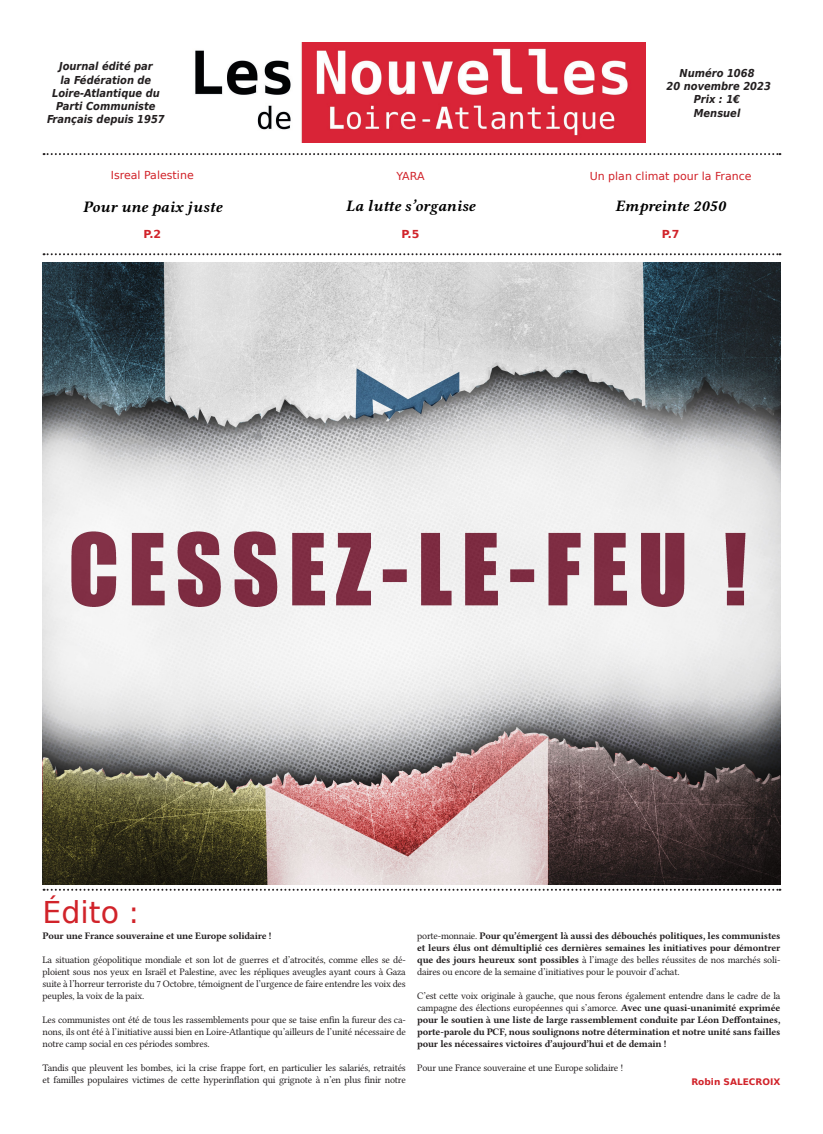
<style>
.page{position:relative;width:823px;height:1134px;background:#fff}
.page>*{position:absolute;margin:0;border:0;box-sizing:border-box;transform-origin:0 0}
.t1{font:30px "DejaVu Sans";color:#d1232a}
.t2{font:16px "Lin Libertine OBI";color:#000}
.t3{font:italic 700 11px/13.2px "DejaVu Sans Condensed";color:#231f20;text-align:center}
.t4{font:11px "DejaVu Sans";color:#d1232a}
.t5{font:700 11px "DejaVu Sans";color:#d1232a}
.t6{font:10px/12px "Lin Libertine O";letter-spacing:-.02em;color:#231f20}
.t7{font:10px/12px "Lin Libertine OB";letter-spacing:-.02em;color:#231f20}
.t8{font:700 9px "DejaVu Sans";color:#d1232a}
.s1{font-family:"Lin Libertine O"}
.s2{font-family:"Lin Libertine OB"}
</style>
<div class="page">
<img style="left:43px;top:262px;width:737px;height:622px">
<img style="left:195px;top:43px;width:450px;height:100px">
<svg style="left:44px;top:153px;width:736px;height:2px"></svg>
<svg style="left:44px;top:253px;width:736px;height:2px"></svg>
<svg style="left:44px;top:889px;width:736px;height:2px"></svg>
<p class="t3" style="left:47px;top:60px;width:119px">Journal édité par<br>la Fédération de<br>Loire-Atlantique du<br>Parti Communiste<br>Français depuis 1957</p>
<p class="t4" style="left:111px;top:166px;width:84px">Isreal Palestine</p>
<h2 class="t2" style="left:83px;top:196px;width:141px">Pour une paix juste</h2>
<p class="t5" style="left:143px;top:225px;width:19px">P.2</p>
<p class="t4" style="left:396px;top:166px;width:30px">YARA</p>
<h2 class="t2" style="left:345px;top:195px;width:131px">La lutte s’organise</h2>
<p class="t5" style="left:401px;top:225px;width:19px">P.5</p>
<p class="t3" style="left:666px;top:66px;width:106px">Numéro 1068<br>20 novembre 2023<br>Prix : 1€<br>Mensuel</p>
<p class="t4" style="left:589px;top:166px;width:163px">Un plan climat pour la France</p>
<h2 class="t2" style="left:615px;top:195px;width:112px">Empreinte 2050</h2>
<p class="t5" style="left:661px;top:225px;width:19px">P.7</p>
<h1 class="t1" style="left:43px;top:886px;width:98px">Édito :</h1>
<p class="t7" style="left:43px;top:929px;width:230px">Pour une France souveraine et une Europe solidaire !</p>
<p class="t6" style="left:43px;top:952px;width:364px;text-align:justify">La situation géopolitique mondiale et son lot de guerres et d’atrocités, comme elles se dé&shy;ploient sous nos yeux en Israël et Palestine, avec les répliques aveugles ayant cours à Gaza suite à l’horreur terroriste du 7 Octobre, témoignent de l’urgence de faire entendre les voix des peuples, la voix de la paix.</p>
<p class="t6" style="left:43px;top:1012px;width:364px;text-align:justify">Les communistes ont été de tous les rassemblements pour que se taise enfin la fureur des ca&shy;nons, ils ont été à l’initiative aussi bien en Loire-Atlantique qu’ailleurs de l’unité nécessaire de notre camp social en ces périodes sombres.</p>
<p class="t6" style="left:43px;top:1060px;width:364px">Tandis que pleuvent les bombes, ici la crise frappe fort, en particulier les salariés, retraités et familles populaires victimes de cette hyperinflation qui grignote à n’en plus finir notre</p>
<p class="t7" style="left:417px;top:929px;width:364px"><span class="s1">porte-monnaie.</span> Pour qu’émergent là aussi des débouchés politiques, les communistes et leurs élus ont démultiplié ces dernières semaines les initiatives pour démontrer</p>
<p class="t6" style="left:417px;top:952px;width:364px"><span class="s2">que des jours heureux sont possibles</span> à l’image des belles réussites de nos marchés soli&shy;daires ou encore de la semaine d’initiatives pour le pouvoir d’achat.</p>
<p class="t6" style="left:417px;top:988px;width:364px">C’est cette voix originale à gauche, que nous ferons également entendre dans le cadre de la campagne des élections européennes qui s’amorce. <span class="s2">Avec une quasi-unanimité exprimée</span></p>
<p class="t7" style="left:417px;top:1013px;width:364px;text-align:justify">pour le soutien à une liste de large rassemblement conduite par Léon Deffontaines, porte-parole du PCF, nous soulignons notre détermination et notre unité sans failles pour les nécessaires victoires d’aujourd’hui et de demain !</p>
<p class="t6" style="left:417px;top:1060px;width:208px">Pour une France souveraine et une Europe solidaire !</p>
<p class="t8" style="left:691px;top:1074px;width:90px">Robin SALECROIX</p>
</div>
